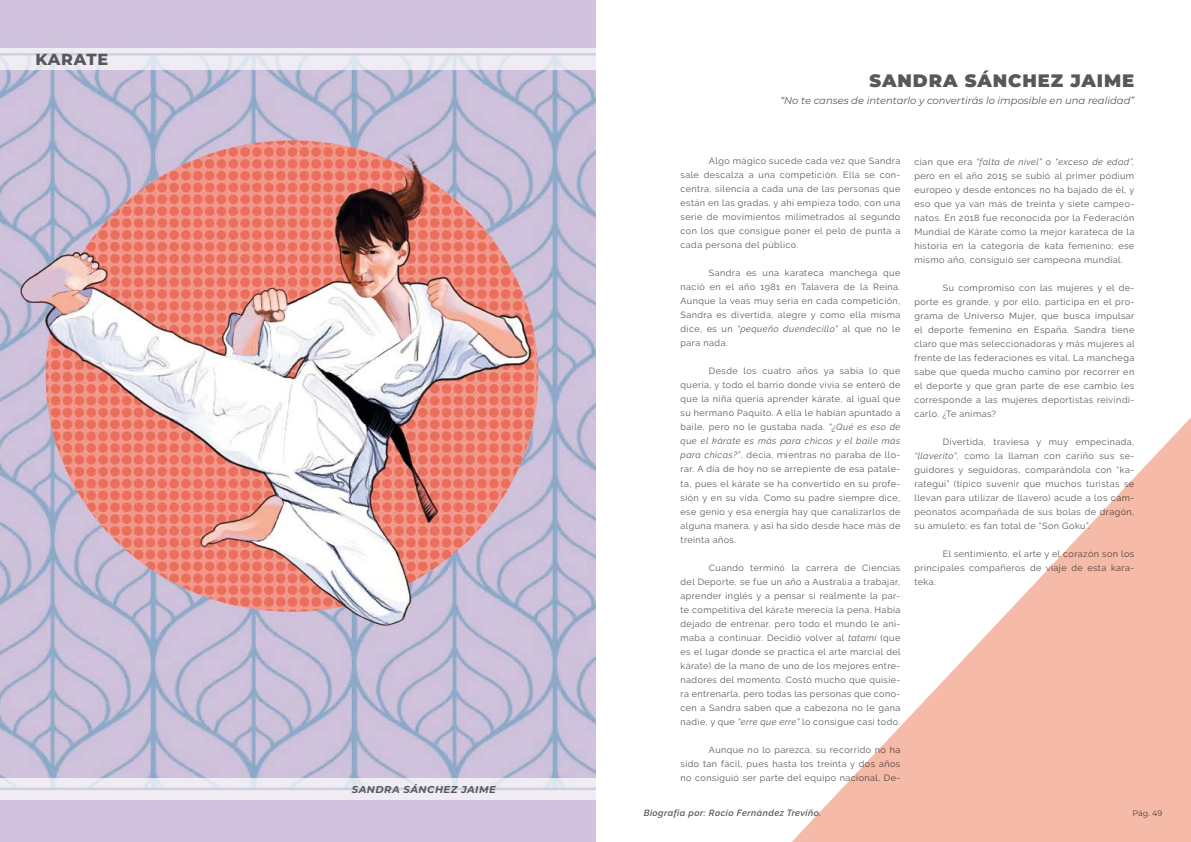
<style>
.page{position:relative;width:1191px;height:842px;background:#fff}
.page>*{position:absolute;margin:0;border:0;box-sizing:border-box;transform-origin:0 0}
.t1{font:900 18px "Montserrat";letter-spacing:.05em;color:#58585a}
.t2{font:800 16px "Montserrat";letter-spacing:.05em;color:#58585a}
.t3{font:italic 10px "Montserrat";color:#58585a}
.t4{font:italic 700 10px "Montserrat";letter-spacing:.05em;color:#58585a}
.t5{font:9px/14px "Raleway";letter-spacing:.05em;color:#58585a;text-align:justify}
.t6{font:italic 600 9px "Raleway";letter-spacing:.05em;color:#58585a}
.t7{font:8px "Montserrat";color:#58585a}
.s1{font-style:italic}
</style>
<div class="page">
<img style="left:0;top:0;width:595px;height:842px">
<svg style="left:0;top:778px;width:595px;height:21px;background:#eae7f1"></svg>
<svg style="left:0;top:48px;width:595px;height:21px;background:#e9e7f0"></svg>
<svg style="left:792px;top:417px;width:399px;height:425px"></svg>
<h2 class="t2" style="left:35px;top:47px;width:74px">KARATE</h2>
<p class="t4" style="left:352px;top:782px;width:145px">SANDRA SÁNCHEZ JAIME</p>
<h1 class="t1" style="left:869px;top:67px;width:266px">SANDRA SÁNCHEZ JAIME</h1>
<p class="t3" style="left:780px;top:93px;width:355px">“No te canses de intentarlo y convertirás lo imposible en una realidad”</p>
<p class="t5" style="left:680px;top:154px;width:221px;text-indent:28px">Algo mágico sucede cada vez que Sandra sale descalza a una competición. Ella se con&shy;centra, silencia a cada una de las personas que están en las gradas, y ahí empieza todo, con una serie de movimientos milimetrados al segundo con los que consigue poner el pelo de punta a cada persona del público.</p>
<p class="t5" style="left:680px;top:266px;width:221px;text-indent:28px">Sandra es una karateca manchega que nació en el año 1981 en Talavera de la Reina.<br>Aunque la veas muy seria en cada competición, Sandra es divertida, alegre y como ella misma dice, es un <span class="s1">“pequeño duendecillo”</span> al que no le para nada.</p>
<p class="t5" style="left:680px;top:364px;width:221px;text-indent:28px">Desde los cuatro años ya sabía lo que quería, y todo el barrio donde vivía se enteró de que la niña quería aprender kárate, al igual que su hermano Paquito. A ella le habían apuntado a baile, pero no le gustaba nada. <span class="s1">“¿Qué es eso de que el kárate es más para chicos y el baile más para chicas?”</span>, decía, mientras no paraba de llo&shy;rar. A día de hoy no se arrepiente de esa patale&shy;ta, pues el kárate se ha convertido en su profe&shy;sión y en su vida. Como su padre siempre dice, ese genio y esa energía hay que canalizarlos de alguna manera, y así ha sido desde hace más de treinta años.</p>
<p class="t5" style="left:680px;top:560px;width:221px;text-indent:28px">Cuando terminó la carrera de Ciencias del Deporte, se fue un año a Australia a trabajar, aprender inglés y a pensar si realmente la par&shy;te competitiva del kárate merecía la pena. Había dejado de entrenar, pero todo el mundo le ani&shy;maba a continuar. Decidió volver al <span class="s1">tatami</span> (que es el lugar donde se practica el arte marcial del kárate) de la mano de uno de los mejores entre&shy;nadores del momento. Costó mucho que quisie&shy;ra entrenarla, pero todas las personas que cono&shy;cen a Sandra saben que a cabezona no le gana nadie, y que <span class="s1">“erre que erre”</span> lo consigue casi todo.</p>
<p class="t5" style="left:680px;top:742px;width:221px;text-indent:28px">Aunque no lo parezca, su recorrido no ha sido tan fácil, pues hasta los treinta y dos años no consiguió ser parte del equipo nacional. De-</p>
<p class="t6" style="left:643px;top:808px;width:179px">Biografía por: Rocío Fernández Treviño.</p>
<p class="t5" style="left:914px;top:154px;width:221px">cían que era <span class="s1">“falta de nivel”</span> o <span class="s1">“exceso de edad”, </span>pero en el año 2015 se subió al primer pódium europeo y desde entonces no ha bajado de él, y eso que ya van más de treinta y siete campeo&shy;natos. En 2018 fue reconocida por la Federación Mundial de Kárate como la mejor karateca de la historia en la categoría de kata femenino; ese mismo año, consiguió ser campeona mundial.</p>
<p class="t5" style="left:914px;top:280px;width:221px;text-indent:28px">Su compromiso con las mujeres y el de&shy;porte es grande, y por ello, participa en el pro&shy;grama de Universo Mujer, que busca impulsar el deporte femenino en España. Sandra tiene claro que más seleccionadoras y más mujeres al frente de las federaciones es vital. La manchega sabe que queda mucho camino por recorrer en el deporte y que gran parte de ese cambio les corresponde a las mujeres deportistas reivindi&shy;carlo. ¿Te animas?</p>
<p class="t5" style="left:914px;top:434px;width:221px;text-indent:28px">Divertida, traviesa y muy empecinada, <span class="s1">“llaverito”</span>, como la llaman con cariño sus se&shy;guidores y seguidoras, comparándola con “ka&shy;rategui” (típico suvenir que muchos turistas se llevan para utilizar de llavero) acude a los cam&shy;peonatos acompañada de sus bolas de dragón, su amuleto; es fan total de “Son Goku”.</p>
<p class="t5" style="left:914px;top:546px;width:221px;text-indent:28px">El sentimiento, el arte y el corazón son los principales compañeros de viaje de esta kara&shy;teka.</p>
<p class="t7" style="left:1132px;top:808px;width:31px">Pág. 49</p>
</div>
